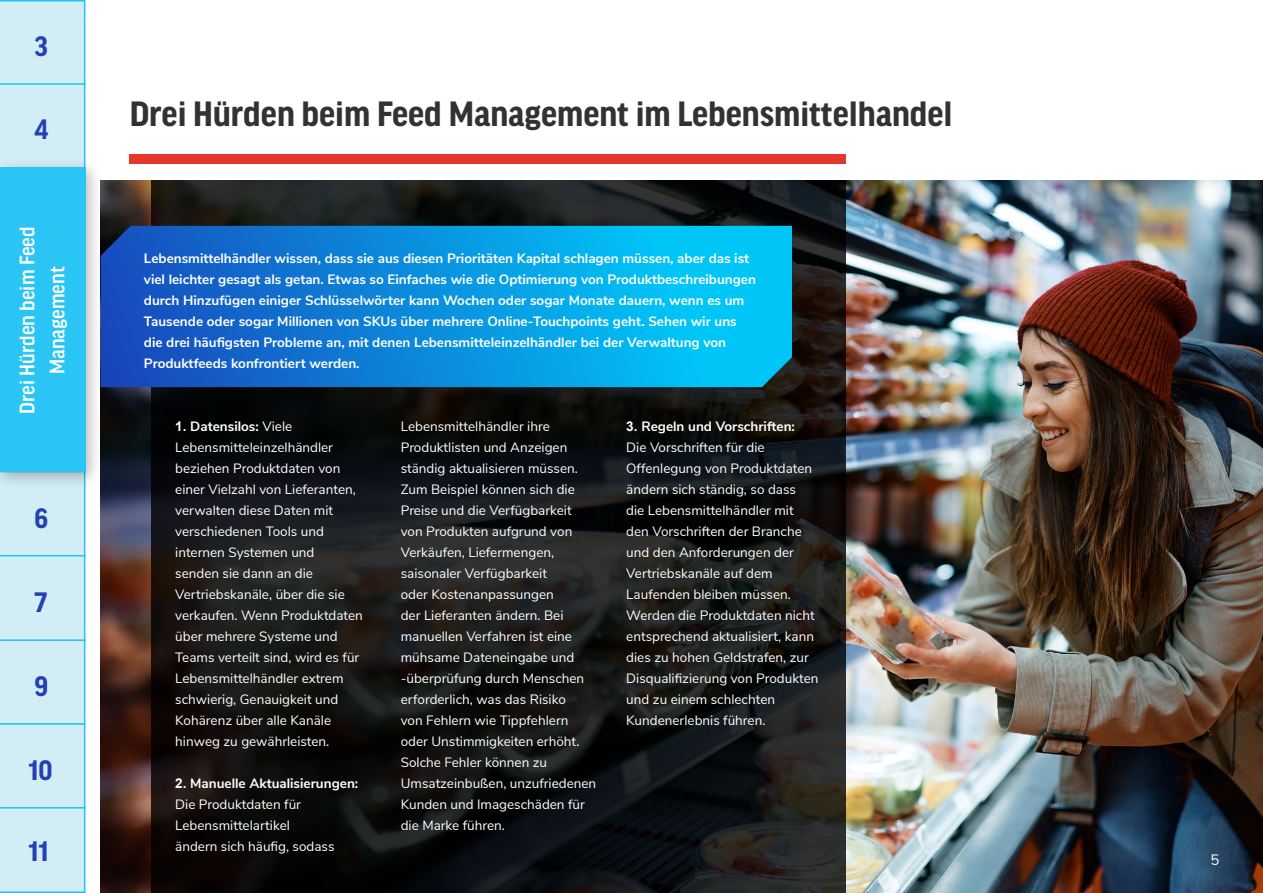
<style>
.page{position:relative;width:1263px;height:893px;background:#fff}
.page>*{position:absolute;margin:0;border:0;box-sizing:border-box;transform-origin:0 0}
.t1{font:700 37.5px "Good Headline Pro Narr";color:#323232}
.t2{font:700 30px "Good Headline Pro Narr";color:#2441b2}
.t3{font:500 22.5px/30px "Good Headline Pro Narr";color:#fff;text-align:center}
.t4{font:15px "Nunito Sans";color:#fff}
.t5{font:13.5px/21px "Nunito Sans";color:#fff}
.t6{font:700 13.5px/21px "Nunito Sans";color:#fff}
.s1{font-family:"Arial";font-weight:700}
.s2{font-weight:700}
</style>
<div class="page">
<div style="left:0;top:0;width:85px;height:158px;background:#d2edf6"></div>
<div style="left:0;top:489px;width:85px;height:404px;background:#d2edf6"></div>
<img style="left:100px;top:180px;width:1163px;height:713px">
<svg style="left:151px;top:180px;width:695px;height:713px;background:#141515"></svg>
<div style="left:130px;top:154px;width:716px;height:10px;background:#e6372d"></div>
<svg style="left:103px;top:226px;width:689px;height:161px;background:#0a8fdc"></svg>
<div style="left:0;top:158px;width:103px;height:331px;background:#000;opacity:.26"></div>
<div style="left:0;top:167px;width:85px;height:305px;background:#2ac5f4"></div>
<h2 class="t2" style="left:34px;top:31px;width:15px">3</h2>
<h2 class="t2" style="left:34px;top:115px;width:15px">4</h2>
<h3 class="t3" style="left:12px;top:414px;width:189px;rotate:-90deg">Drei Hürden beim Feed<br>Management</h3>
<h2 class="t2" style="left:34px;top:503px;width:15px">6</h2>
<h2 class="t2" style="left:34px;top:587px;width:14px">7</h2>
<h2 class="t2" style="left:34px;top:671px;width:15px">9</h2>
<h2 class="t2" style="left:28px;top:755px;width:26px">10</h2>
<h2 class="t2" style="left:28px;top:836px;width:22px">11</h2>
<h1 class="t1" style="left:130px;top:96px;width:824px">Drei Hürden beim Feed Management im Lebensmittelhandel</h1>
<p class="t6" style="left:144px;top:247px;width:614px">Lebensmittelhändler wissen, dass sie aus diesen Prioritäten Kapital schlagen müssen, aber das ist viel leichter gesagt als getan. Etwas so Einfaches wie die Optimierung von Produktbeschreibungen durch Hinzufügen einiger Schlüsselwörter kann Wochen oder sogar Monate dauern, wenn es um Tausende oder sogar Millionen von SKUs über mehrere Online-Touchpoints geht. Sehen wir uns die drei häufigsten Probleme an, mit denen Lebensmitteleinzelhändler bei der Verwaltung von Produktfeeds konfrontiert werden.</p>
<p class="t5" style="left:175px;top:415px;width:189px"><span class="s1">1.</span> <span class="s2">Datensilos:</span> Viele<br>Lebensmitteleinzelhändler beziehen Produktdaten von einer Vielzahl von Lieferanten, verwalten diese Daten mit verschiedenen Tools und internen Systemen und<br>senden sie dann an die<br>Vertriebskanäle, über die sie verkaufen. Wenn Produktdaten über mehrere Systeme und<br>Teams verteilt sind, wird es für<br>Lebensmittelhändler extrem schwierig, Genauigkeit und<br>Kohärenz über alle Kanäle hinweg zu gewährleisten.</p>
<p class="t5" style="left:175px;top:772px;width:185px"><span class="s1">2.</span> <span class="s2">Manuelle Aktualisierungen:<br></span>Die Produktdaten für<br>Lebensmittelartikel<br>ändern sich häufig, sodass</p>
<p class="t5" style="left:401px;top:415px;width:197px">Lebensmittelhändler ihre<br>Produktlisten und Anzeigen ständig aktualisieren müssen.<br>Zum Beispiel können sich die<br>Preise und die Verfügbarkeit von Produkten aufgrund von<br>Verkäufen, Liefermengen, saisonaler Verfügbarkeit<br>oder Kostenanpassungen<br>der Lieferanten ändern. Bei manuellen Verfahren ist eine mühsame Dateneingabe und -überprüfung durch Menschen erforderlich, was das Risiko<br>von Fehlern wie Tippfehlern oder Unstimmigkeiten erhöht.<br>Solche Fehler können zu<br>Umsatzeinbußen, unzufriedenen<br>Kunden und Imageschäden für die Marke führen.</p>
<p class="t5" style="left:626px;top:415px;width:194px"><span class="s1">3.</span> <span class="s2">Regeln und Vorschriften:<br></span>Die Vorschriften für die<br>Offenlegung von Produktdaten ändern sich ständig, so dass<br>die Lebensmittelhändler mit den Vorschriften der Branche und den Anforderungen der<br>Vertriebskanäle auf dem<br>Laufenden bleiben müssen.<br>Werden die Produktdaten nicht entsprechend aktualisiert, kann dies zu hohen Geldstrafen, zur<br>Disqualifizierung von Produkten und zu einem schlechten<br>Kundenerlebnis führen.</p>
<p class="t4" style="left:1210px;top:849px;width:10px">5</p>
</div>
